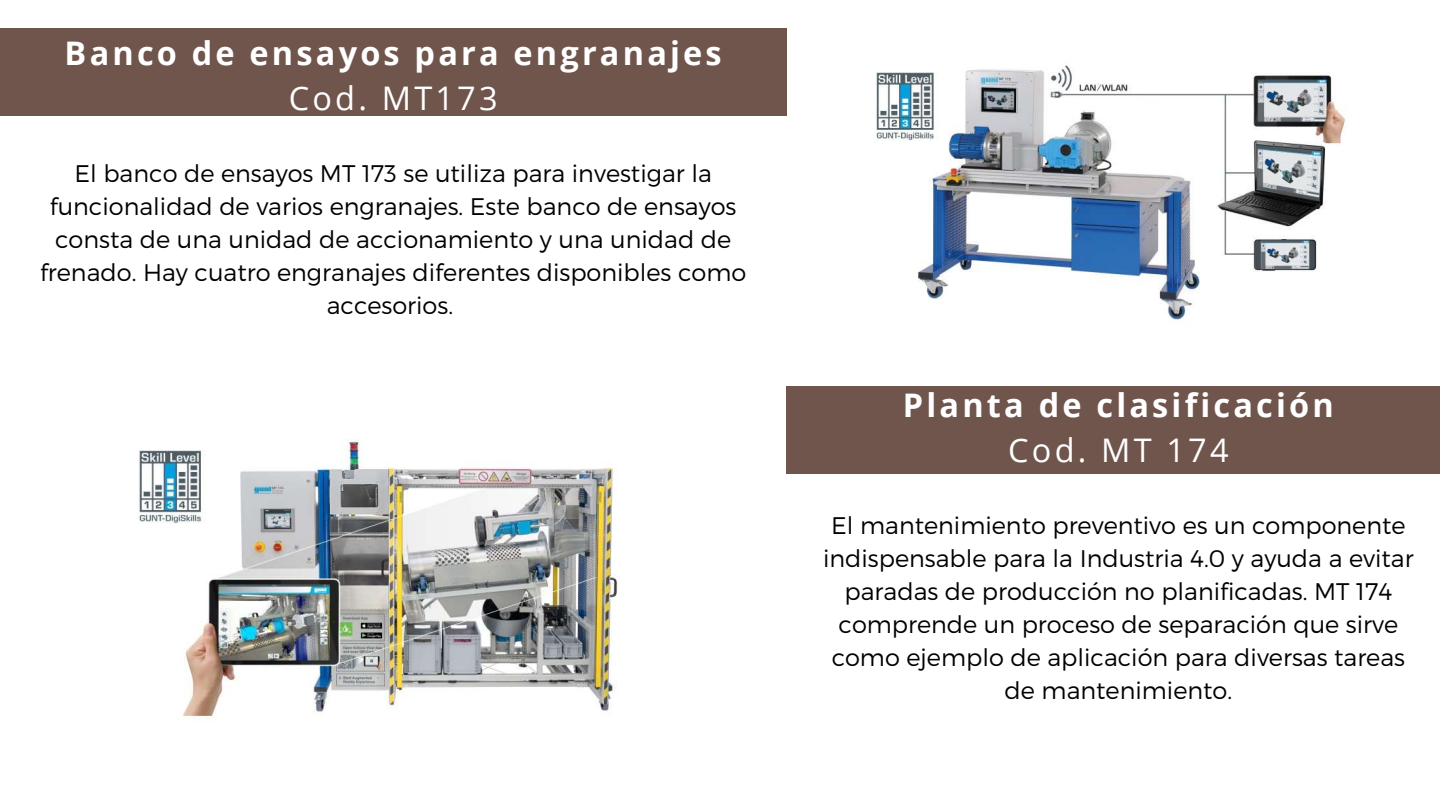
<style>
.page{position:relative;width:1440px;height:810px;background:#fff}
.page>*{position:absolute;margin:0;border:0;box-sizing:border-box;transform-origin:0 0}
.t1{font:700 32.5px "Open Sans";letter-spacing:.1em;color:#fff}
.t2{font:32.5px "Open Sans";letter-spacing:.1em;color:#fff}
.t3{font:300 24px/33px "Montserrat";color:#000;text-align:center}
</style>
<div class="page">
<div style="left:0;top:29px;width:786px;height:87px;background:#70554d"></div>
<div style="left:786px;top:386px;width:654px;height:87px;background:#70554d"></div>
<img style="left:875px;top:65px;width:471px;height:258px">
<img style="left:138px;top:439px;width:480px;height:281px">
<h1 class="t1" style="left:65px;top:31px;width:659px">Banco de ensayos para engranajes</h1>
<h1 class="t2" style="left:289px;top:76px;width:210px">Cod. MT173</h1>
<p class="t3" style="left:40px;top:156px;width:708px">El banco de ensayos MT 173 se utiliza para investigar la funcionalidad de varios engranajes. Este banco de ensayos consta de una unidad de accionamiento y una unidad de frenado. Hay cuatro engranajes diferentes disponibles como accesorios.</p>
<h1 class="t1" style="left:903px;top:383px;width:433px">Planta de clasificación</h1>
<h1 class="t2" style="left:1008px;top:428px;width:222px">Cod. MT 174</h1>
<p class="t3" style="left:823px;top:508px;width:592px">El mantenimiento preventivo es un componente indispensable para la Industria 4.0 y ayuda a evitar paradas de producción no planificadas. MT 174 comprende un proceso de separación que sirve como ejemplo de aplicación para diversas tareas de mantenimiento.</p>
</div>
